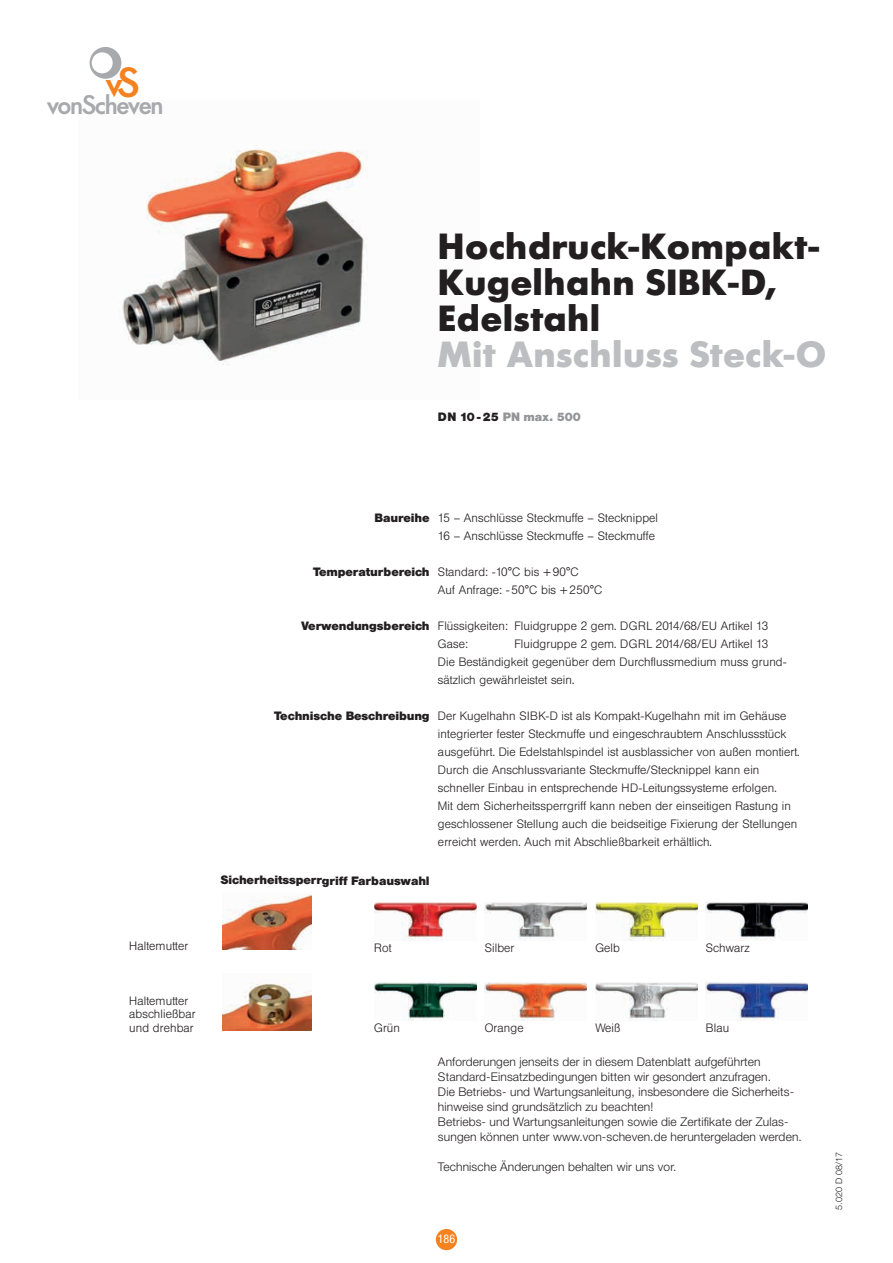
<style>
.page{position:relative;width:893px;height:1263px;background:#fff}
.page>*{position:absolute;margin:0;border:0;box-sizing:border-box;transform-origin:0 0}
.t1{font:500 36.6px "Futura BQ";color:#f58220}
.t2{font:700 36px/36px "Futura BQ";letter-spacing:.01em;color:#231f20}
.t3{font:700 36px "Futura BQ";letter-spacing:.01em;color:#bdbec1}
.t4{font:500 26.55px "Futura BQ";letter-spacing:-.05em;color:#a8a9ad}
.t5{font:300 12px/18px "Helvetica BQ";letter-spacing:.01em;color:#231f20}
.t6{font:300 12px/15px "Helvetica Neue";letter-spacing:.01em;color:#231f20}
.t7{font:700 12px "Helvetica BQ";letter-spacing:.01em;color:#231f20}
.t8{font:700 12px "Helvetica BQ";letter-spacing:.01em;color:#939598}
.t9{font:condensed 12px "Helvetica Neue";color:#fff}
.t10{font:300 9px "Helvetica Neue";letter-spacing:.01em;color:#231f20}
.s1{font-size:41.7px}
.s2{color:#231f20}
</style>
<div class="page">
<img style="left:119px;top:149px;width:249px;height:216px">
<img style="left:374px;top:902px;width:102px;height:38px">
<img style="left:485px;top:902px;width:102px;height:38px">
<img style="left:595px;top:902px;width:102px;height:38px">
<img style="left:706px;top:902px;width:102px;height:38px">
<img style="left:374px;top:982px;width:102px;height:38px">
<img style="left:485px;top:982px;width:102px;height:38px">
<img style="left:595px;top:982px;width:102px;height:38px">
<img style="left:706px;top:982px;width:102px;height:38px">
<img style="left:223px;top:895px;width:89px;height:54px">
<img style="left:223px;top:977px;width:89px;height:54px">
<div style="left:436px;top:1229px;width:21px;height:21px;background:#f58220;border-radius:50%"></div>
<svg style="left:90px;top:47px;width:31px;height:32px"></svg>
<h1 class="t1" style="left:105px;top:60px;width:36px">v<span class="s1">S</span></h1>
<h3 class="t4" style="left:47px;top:88px;width:118px">vonScheven</h3>
<h2 class="t2" style="left:438px;top:228px;width:384px">Hochdruck-Kompakt-<br>Kugelhahn SIBK-D,<br>Edelstahl</h2>
<h2 class="t3" style="left:438px;top:330px;width:390px">Mit Anschluss Steck-O</h2>
<p class="t8" style="left:438px;top:412px;width:144px"><span class="s2">DN 10-25</span> PN max. 500</p>
<p class="t5" style="left:129px;top:938px;width:60px">Haltemutter</p>
<p class="t5" style="left:129px;top:995px;width:68px;line-height:13.5px">Haltemutter abschließbar und drehbar</p>
<p class="t7" style="left:375px;top:514px;width:56px">Baureihe</p>
<p class="t5" style="left:438px;top:510px;width:222px">15 – Anschlüsse Steckmuffe – Stecknippel<br>16 – Anschlüsse Steckmuffe – Steckmuffe</p>
<p class="t7" style="left:313px;top:568px;width:118px">Temperaturbereich</p>
<p class="t5" style="left:438px;top:564px;width:166px">Standard: -10°C bis +90°C<br>Auf Anfrage: -50°C bis +250°C</p>
<p class="t7" style="left:301px;top:622px;width:130px">Verwendungsbereich</p>
<p class="t5" style="left:438px;top:618px;width:332px">Flüssigkeiten: Fluidgruppe 2 gem. DGRL 2014/68/EU Artikel 13<br>Gase:</p>
<p class="t5" style="left:438px;top:636px;width:350px;text-indent:77px">Fluidgruppe 2 gem. DGRL 2014/68/EU Artikel 13<br>Die Beständigkeit gegenüber dem Durchflussmedium muss grund - sätzlich gewährleistet sein.</p>
<p class="t7" style="left:274px;top:712px;width:157px">Technische Beschreibung</p>
<p class="t5" style="left:438px;top:708px;width:363px">Der Kugelhahn SIBK-D ist als Kompakt-Kugelhahn mit im Gehäuse integrierter fester Steckmuffe und eingeschraubtem Anschlussstück ausgeführt. Die Edelstahlspindel ist ausblassicher von außen montiert.<br>Durch die Anschlussvariante Steckmuffe/Stecknippel kann ein schneller Einbau in entsprechende HD-Leitungssysteme erfolgen.<br>Mit dem Sicherheitssperrgriff kann neben der einseitigen Rastung in geschlossener Stellung auch die beidseitige Fixierung der Stellungen erreicht werden. Auch mit Abschließbarkeit erhältlich.</p>
<p class="t7" style="left:220px;top:876px;width:211px">Sicherheitssperrgriff Farbauswahl</p>
<p class="t5" style="left:374px;top:939px;width:19px">Rot</p>
<p class="t5" style="left:485px;top:939px;width:31px">Silber</p>
<p class="t5" style="left:595px;top:939px;width:26px">Gelb</p>
<p class="t5" style="left:706px;top:939px;width:45px">Schwarz</p>
<p class="t5" style="left:374px;top:1020px;width:27px">Grün</p>
<p class="t5" style="left:485px;top:1020px;width:40px">Orange</p>
<p class="t5" style="left:595px;top:1020px;width:27px">Weiß</p>
<p class="t5" style="left:706px;top:1020px;width:25px">Blau</p>
<p class="t6" style="left:438px;top:1055px;width:365px">Anforderungen jenseits der in diesem Datenblatt aufgeführten Standard-Einsatzbedingungen bitten wir gesondert anzufragen.<br>Die Betriebs- und Wartungsanleitung, insbesondere die Sicherheits&shy;hinweise sind grundsätzlich zu beachten!<br>Betriebs- und Wartungsanleitungen sowie die Zertifikate der Zulas&shy;sungen können unter www.von-scheven.de heruntergeladen werden.</p>
<p class="t6" style="left:438px;top:1160px;width:240px">Technische Änderungen behalten wir uns vor.</p>
<p class="t9" style="left:438px;top:1232px;width:19px">186</p>
<p class="t10" style="left:836px;top:1210px;width:59px;rotate:-90deg">5.020 D 08/17</p>
</div>
